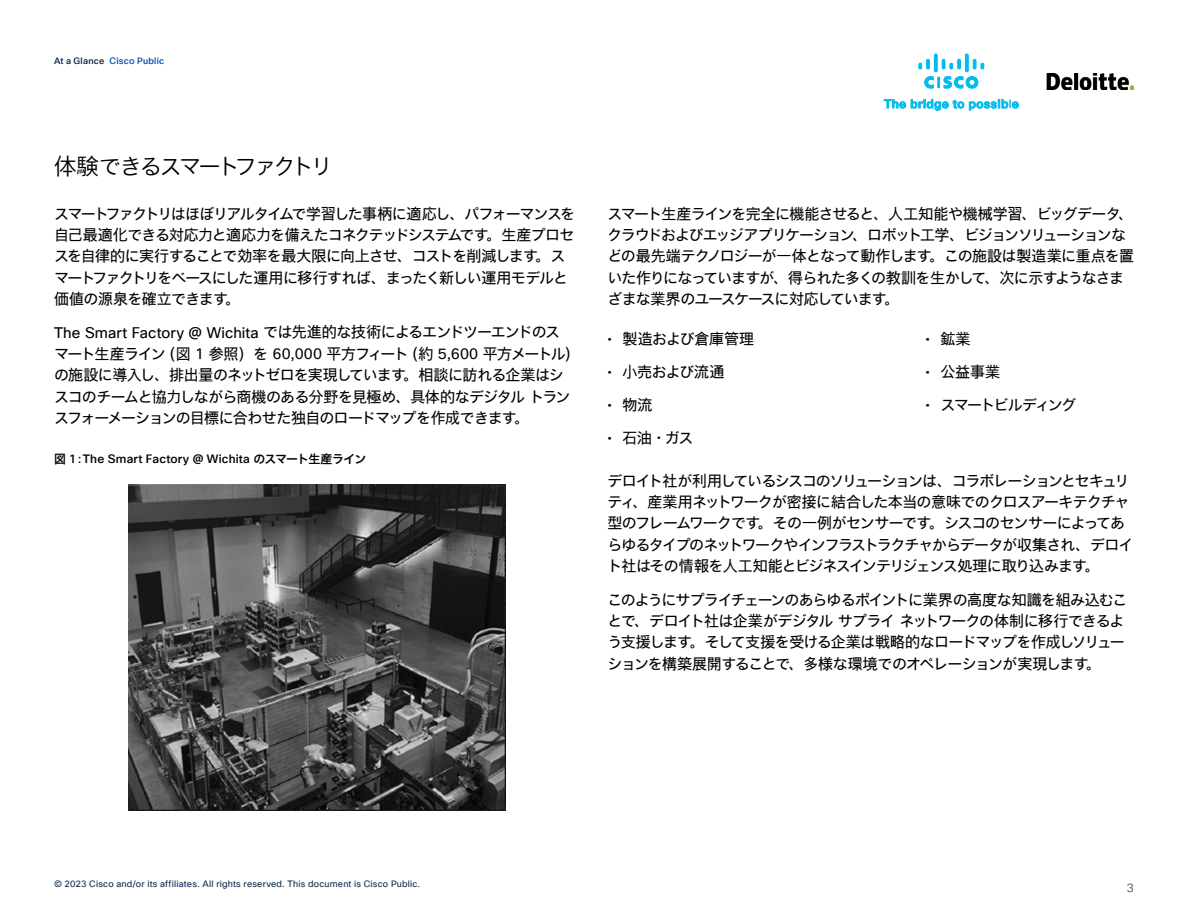
<style>
.page{position:relative;width:1188px;height:918px;background:#fff}
.page>*{position:absolute;margin:0;border:0;box-sizing:border-box;transform-origin:0 0}
.P_-_Paragraph_Style2{font:22.5px "Cisco Sans JPN Light";letter-spacing:-.13em;color:#000}
.P_-_Paragraph_Style2-2{font:15px/21.3px "Cisco Sans JPN";letter-spacing:-.06em;color:#000}
.P_-_Paragraph_Style3{font:15px/21.3px "Cisco Sans JPN";letter-spacing:-.055em;color:#000}
.P_-_Paragraph_Style2-3{font:15px "Cisco Sans JPN";letter-spacing:-.11em;color:#000}
.P_-_Paragraph_Style2-4{font:15px "Cisco Sans JPN";letter-spacing:-.025em;color:#000}
.P_-_Paragraph_Style2-5{font:15px "Cisco Sans JPN";letter-spacing:-.02em;color:#000}
.P_-_Paragraph_Style2-6{font:500 11.85px "Cisco Sans TT";letter-spacing:.015em;color:#040503}
.Paragraph_Style1{font:11.7px "Cisco Sans TT Light";color:#414344}
.Paragraph_Style1-2{font:9px "Cisco Sans TT";letter-spacing:.025em;color:#0d274d}
.t1{font:500 9px "Cisco Sans TT";letter-spacing:.025em;color:#0051ae}
.s1{color:#0d274d}
.s2{font-family:"Cisco Sans TT"}
.s3{font-family:"Cisco Sans JPN Medium";font-weight:400}
</style>
<div class="page">
<img style="left:129px;top:484px;width:377px;height:326px">
<svg style="left:884px;top:100px;width:134px;height:10px"></svg>
<svg style="left:919px;top:54px;width:65px;height:34px"></svg>
<img style="left:1047px;top:73px;width:87px;height:17px">
<p class="t1" style="left:54px;top:55px;width:112px"><span class="s1">At a Glance</span> Cisco Public</p>
<p class="P_-_Paragraph_Style2" style="left:54px;top:152px;width:280px">体験できるスマートファクトリ</p>
<p class="P_-_Paragraph_Style2-2" style="left:54px;top:203px;width:523px">スマートファクトリはほぼリアルタイムで学習した事柄に適応し、パフォーマンスを自己最適化できる対応力と適応力を備えたコネクテッドシステムです。生産プロセスを自律的に実行することで効率を最大限に向上させ、コストを削減します。スマートファクトリをベースにした運用に移行すれば、まったく新しい運用モデルと価値の源泉を確立できます。</p>
<p class="P_-_Paragraph_Style2-2" style="left:54px;top:322px;width:527px"><span class="s2">The Smart Factory @ Wichita</span> では先進的な技術によるエンドツーエンドのス<br>マート生産ライン（図 <span class="s2">1</span> 参照）を <span class="s2">60,000</span> 平方フィート（約 <span class="s2">5,600</span> 平方メートル）の施設に導入し、排出量のネットゼロを実現しています。相談に訪れる企業はシスコのチームと協力しながら商機のある分野を見極め、具体的なデジタルトランスフォーメーションの目標に合わせた独自のロードマップを作成できます。</p>
<p class="P_-_Paragraph_Style2-6" style="left:54px;top:451px;width:314px"><span class="s3">図</span> 1<span class="s3">：</span>The Smart Factory @ Wichita <span class="s3">のスマート生産ライン</span></p>
<p class="P_-_Paragraph_Style2-2" style="left:608px;top:203px;width:528px">スマート生産ラインを完全に機能させると、人工知能や機械学習、ビッグデータ、クラウドおよびエッジアプリケーション、ロボット工学、ビジョンソリューションなどの最先端テクノロジーが一体となって動作します。この施設は製造業に重点を置いた作りになっていますが、得られた多くの教訓を生かして、次に示すようなさまざまな業界のユースケースに対応しています。</p>
<p class="P_-_Paragraph_Style2-4" style="left:608px;top:328px;width:148px"><span class="s2">•</span> 製造および倉庫管理</p>
<p class="P_-_Paragraph_Style2-5" style="left:608px;top:361px;width:118px"><span class="s2">•</span> 小売および流通</p>
<p class="P_-_Paragraph_Style2-2" style="left:608px;top:394px;width:47px"><span class="s2">•</span> 物流</p>
<p class="P_-_Paragraph_Style2-2" style="left:608px;top:427px;width:88px"><span class="s2">•</span> 石油・ガス</p>
<p class="P_-_Paragraph_Style2-2" style="left:926px;top:328px;width:47px"><span class="s2">•</span> 鉱業</p>
<p class="P_-_Paragraph_Style2-2" style="left:926px;top:361px;width:76px"><span class="s2">•</span> 公益事業</p>
<p class="P_-_Paragraph_Style2-3" style="left:926px;top:394px;width:153px"><span class="s2">•</span> スマートビルディング</p>
<p class="P_-_Paragraph_Style2-2" style="left:608px;top:470px;width:528px">デロイト社が利用しているシスコのソリューションは、コラボレーションとセキュリティ、産業用ネットワークが密接に結合した本当の意味でのクロスアーキテクチャ型のフレームワークです。その一例がセンサーです。シスコのセンサーによってあらゆるタイプのネットワークやインフラストラクチャからデータが収集され、デロイト社はその情報を人工知能とビジネスインテリジェンス処理に取り込みます。</p>
<p class="P_-_Paragraph_Style3" style="left:607px;top:589px;width:521px">このようにサプライチェーンのあらゆるポイントに業界の高度な知識を組み込むことで、デロイト社は企業がデジタルサプライネットワークの体制に移行できるよう支援します。そして支援を受ける企業は戦略的なロードマップを作成しソリューションを構築展開することで、多様な環境でのオペレーションが実現します。</p>
<p class="Paragraph_Style1-2" style="left:54px;top:878px;width:368px">© 2023 Cisco and/or its affiliates. All rights reserved. This document is Cisco Public.</p>
<p class="Paragraph_Style1" style="left:1127px;top:880px;width:9px">3</p>
</div>
